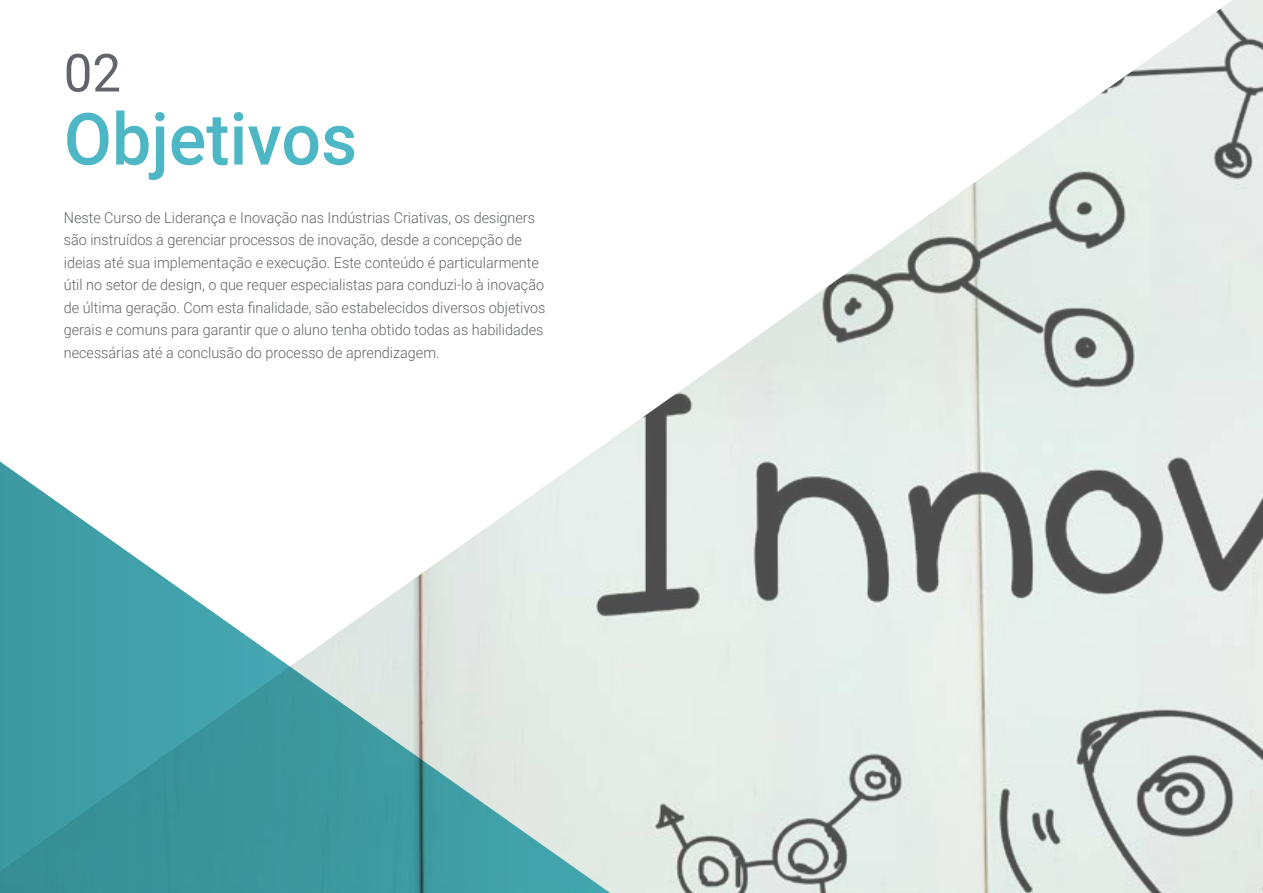
<style>
.page{position:relative;width:1263px;height:893px;background:#fff}
.page>*{position:absolute;margin:0;border:0;box-sizing:border-box;transform-origin:0 0}
.t1{font:500 72px "Roboto";color:#4db7c5}
.t2{font:52.5px "Roboto";color:#61646a}
.t3{font:300 15px/22.5px "Roboto";color:#61646a;scale:.96 1}
</style>
<div class="page">
<img style="left:602px;top:0;width:661px;height:893px">
<svg style="left:0;top:446px;width:640px;height:447px"></svg>
<h2 class="t2" style="left:64px;top:36px;width:59px">02</h2>
<h1 class="t1" style="left:64px;top:89px;width:295px">Objetivos</h1>
<p class="t3" style="left:64px;top:205px;width:503px">Neste Curso de Liderança e Inovação nas Indústrias Criativas, os designers são instruídos a gerenciar processos de inovação, desde a concepção de ideias até sua implementação e execução. Este conteúdo é particularmente útil no setor de design, o que requer especialistas para conduzi-lo à inovação de última geração. Com esta finalidade, são estabelecidos diversos objetivos gerais e comuns para garantir que o aluno tenha obtido todas as habilidades necessárias até a conclusão do processo de aprendizagem.</p>
</div>
